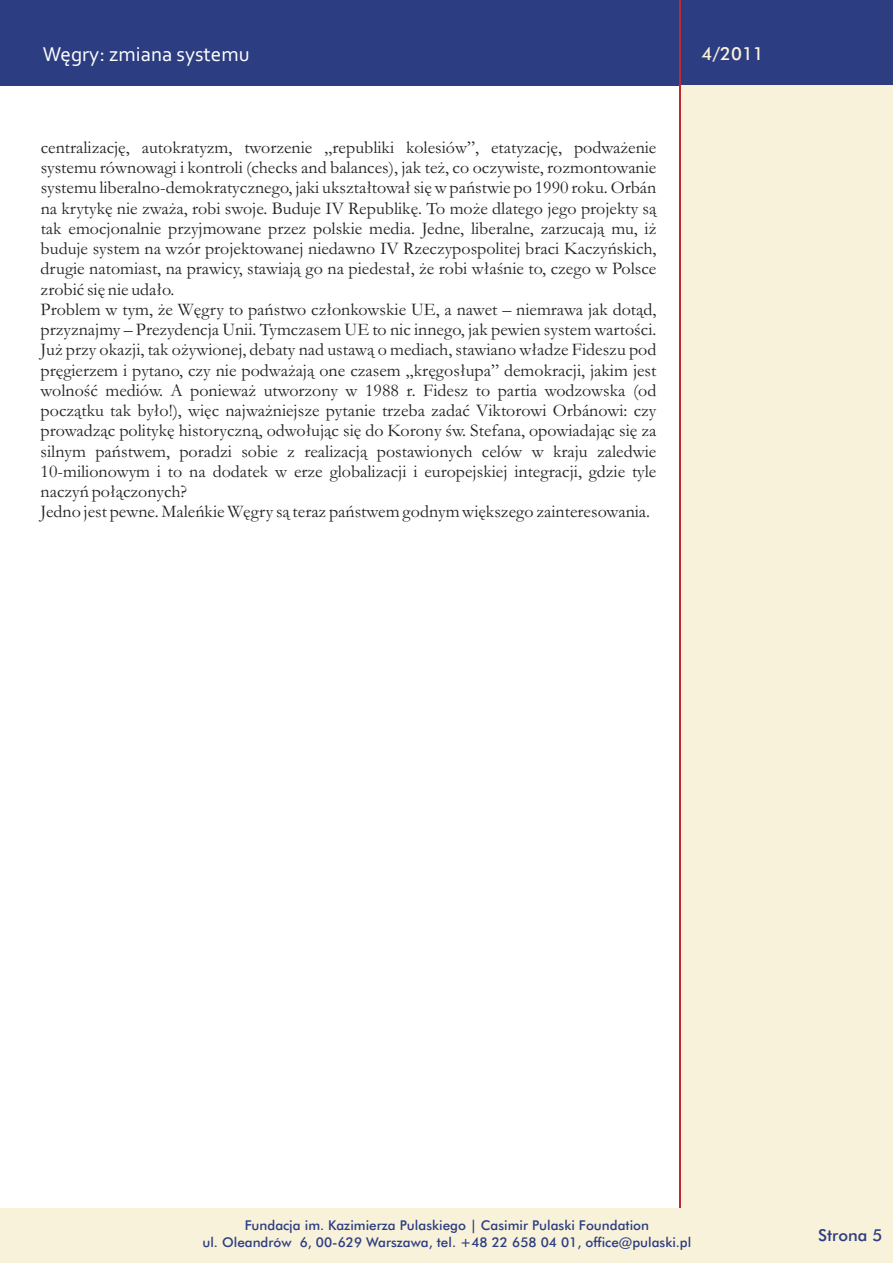
<style>
.page{position:relative;width:893px;height:1263px;background:#fff}
.page>*{position:absolute;margin:0;border:0;box-sizing:border-box;transform-origin:0 0}
.t1{font:21px "Corbel";color:#fff}
.t2{font:18px/20.2px "Garamond";color:#231f20}
.t3{font:500 18px "Futura BT";color:#f9f2da}
.t4{font:500 16.5px "Futura BT";color:#2c3d82}
.t5{font:500 13.5px/16.2px "Futura BT";color:#2c3d82;text-align:center}
</style>
<div class="page">
<div style="left:0;top:0;width:893px;height:85px;background:#2c3d82"></div>
<div style="left:679px;top:85px;width:214px;height:1178px;background:#f9f2da"></div>
<hr style="left:679px;top:0;width:1px;height:1263px;background:#bd2a31">
<div style="left:0;top:1208px;width:893px;height:55px;background:#f9f2da"></div>
<p class="t1" style="left:43px;top:45px;width:208px">Wêgry: zmiana systemu</p>
<p class="t3" style="left:702px;top:46px;width:64px">4/2011</p>
<p class="t2" style="left:41px;top:139px;width:617px">centralizacjê, autokratyzm, tworzenie „republiki kolesiów”, etatyzacjê, podwa¿enie systemu równowagi i kontroli (checks and balances), jak te¿, co oczywiste, rozmontowanie systemu liberalno-demokratycznego, jaki ukszta³towa³ siê w pañstwie po 1990 roku. Orbán na krytykê nie zwa¿a, robi swoje. Buduje IV Republikê. To mo¿e dlatego jego projekty s¹ tak emocjonalnie przyjmowane przez polskie media. Jedne, liberalne, zarzucaj¹ mu, i¿ buduje system na wzór projektowanej niedawno IV Rzeczypospolitej braci Kaczyñskich, drugie natomiast, na prawicy, stawiaj¹ go na piedesta³, ¿e robi w³aœnie to, czego w Polsce zrobiæ siê nie uda³o.<br>Problem w tym, ¿e Wêgry to pañstwo cz³onkowskie UE, a nawet – niemrawa jak dot¹d, przyznajmy – Prezydencja Unii. Tymczasem UE to nic innego, jak pewien system wartoœci.<br>Ju¿ przy okazji, tak o¿ywionej, debaty nad ustaw¹ o mediach, stawiano w³adze Fideszu pod prêgierzem i pytano, czy nie podwa¿aj¹ one czasem „krêgos³upa” demokracji, jakim jest wolnoœæ mediów. A poniewa¿ utworzony w 1988 r. Fidesz to partia wodzowska (od pocz¹tku tak by³o!), wiêc najwa¿niejsze pytanie trzeba zadaæ Viktorowi Orbánowi: czy prowadz¹c politykê historyczn¹, odwo³uj¹c siê do Korony œw. Stefana, opowiadaj¹c siê za silnym pañstwem, poradzi sobie z realizacj¹ postawionych celów w kraju zaledwie 10-milionowym i to na dodatek w erze globalizacji i europejskiej integracji, gdzie tyle naczyñ po³¹czonych?<br>Jedno jest pewne. Maleñkie Wêgry s¹ teraz pañstwem godnym wiêkszego zainteresowania.</p>
<p class="t5" style="left:202px;top:1219px;width:490px">Fundacja im. Kazimierza Pulaskiego | Casimir Pulaski Foundation<br>ul. Oleandrów 6, 00-629 Warszawa, tel. +48 22 658 04 01, office@pulaski.pl</p>
<p class="t4" style="left:818px;top:1229px;width:66px">Strona 5</p>
</div>
